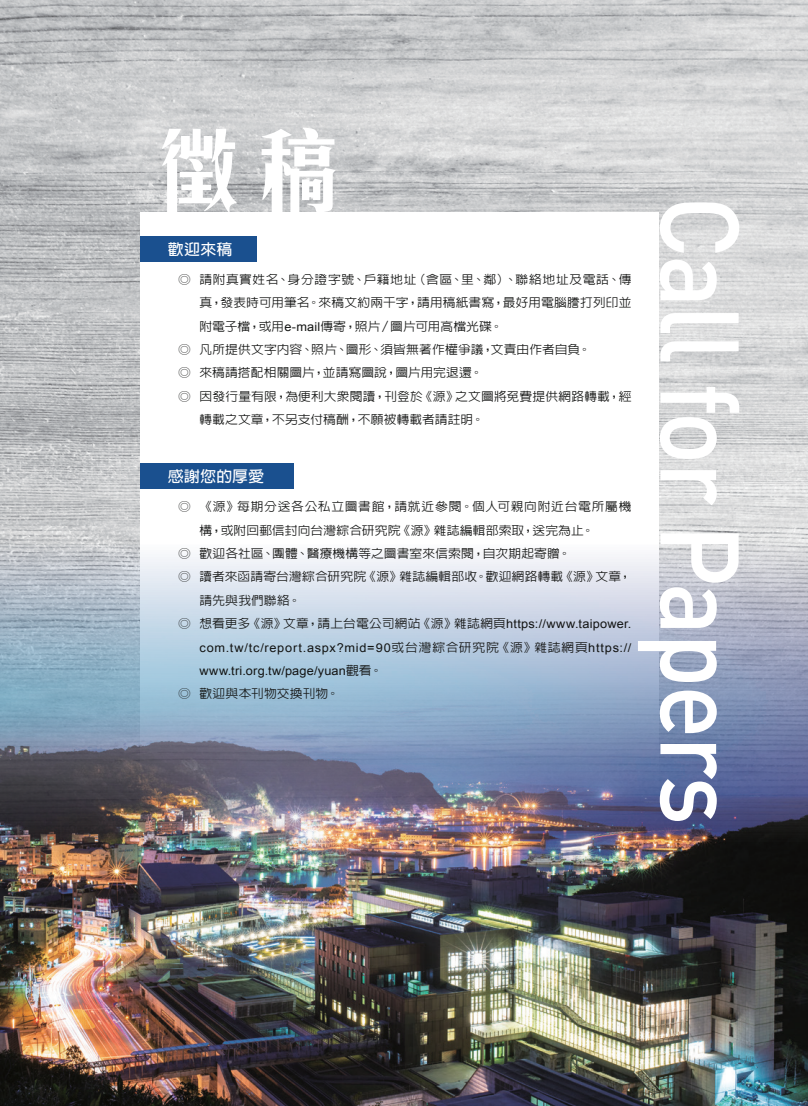
<style>
.page{position:relative;width:808px;height:1106px;background:#fff}
.page>*{position:absolute;margin:0;border:0;box-sizing:border-box;transform-origin:0 0}
.t1{font:500 109.8px "DIN Pro";letter-spacing:-.025em;color:#fff;scale:.9 1}
.正常{font:700 93.15px "C Hei 3 HK";color:#fff;scale:.89 1}
.t2{font:700 15.15px "AR Hei B5";letter-spacing:.005em;color:#fff;scale:1.05 1}
.t3{font:500 12.15px/23.4px "AR Hei B5";letter-spacing:.01em;color:#131413;scale:1.05 1}
.t4{font:12.15px/23.4px "Arial";letter-spacing:.05em;color:#131413;text-align:justify;scale:1.05 1}
.s1{font-family:"Arial";font-weight:400}
.s2{font-family:"AR Hei B5";font-weight:500}
</style>
<div class="page">
<img style="left:0;top:0;width:808px;height:544px">
<div style="left:140px;top:213px;width:519px;height:646px;background:#fff"></div>
<div style="left:140px;top:236px;width:117px;height:25px;background:#1a508f"></div>
<div style="left:140px;top:463px;width:154px;height:26px;background:#1a508f"></div>
<img style="left:0;top:544px;width:808px;height:562px">
<p class="正常" style="left:157px;top:100px;width:207px">徵稿</p>
<p class="t1" style="left:775px;top:196px;width:701px;rotate:90deg">Call for Papers</p>
<p class="t2" style="left:168px;top:241px;width:63px">歡迎來稿</p>
<p class="t3" style="left:199px;top:267px;width:413px;text-align:justify;text-indent:-21px">◎ 請附真實姓名、身分證字號、戶籍地址（含區、里、鄰）、聯絡地址及電話、傳真，發表時可用筆名。來稿文約兩千字，請用稿紙書寫，最好用電腦謄打列印並附電子檔，或用<span class="s1">e-mail</span>傳寄，照片／圖片可用高檔光碟。</p>
<p class="t3" style="left:178px;top:337px;width:395px">◎ 凡所提供文字內容、照片、圖形、須皆無著作權爭議，文責由作者自負。</p>
<p class="t3" style="left:178px;top:361px;width:292px">◎ 來稿請搭配相關圖片，並請寫圖說，圖片用完退還。</p>
<p class="t3" style="left:199px;top:384px;width:413px;text-indent:-21px">◎ 因發行量有限，為便利大眾閱讀，刊登於《源》之文圖將免費提供網路轉載，經轉載之文章，不另支付稿酬，不願被轉載者請註明。</p>
<p class="t2" style="left:168px;top:469px;width:93px">感謝您的厚愛</p>
<p class="t3" style="left:199px;top:495px;width:413px;text-indent:-21px">◎ 《源》每期分送各公私立圖書館，請就近參閱。個人可親向附近台電所屬機構，或附回郵信封向台灣綜合研究院《源》雜誌編輯部索取，送完為止。</p>
<p class="t3" style="left:178px;top:542px;width:375px">◎ 歡迎各社區、團體、醫療機構等之圖書室來信索閱，自次期起寄贈。</p>
<p class="t3" style="left:199px;top:565px;width:413px;text-indent:-21px">◎ 讀者來函請寄台灣綜合研究院《源》雜誌編輯部收。歡迎網路轉載《源》文章，請先與我們聯絡。</p>
<p class="t4" style="left:199px;top:612px;width:413px;text-indent:-21px"><span class="s2">◎ 想看更多《源》文章，請上台電公司網站《源》雜誌網頁</span>https://www.taipower. com.tw/tc/report.aspx?mid=90<span class="s2">或台灣綜合研究院《源》雜誌網頁</span>https:// www.tri.org.tw/page/yuan<span class="s2">觀看。</span></p>
<p class="t3" style="left:178px;top:682px;width:155px">◎ 歡迎與本刊物交換刊物。</p>
</div>
